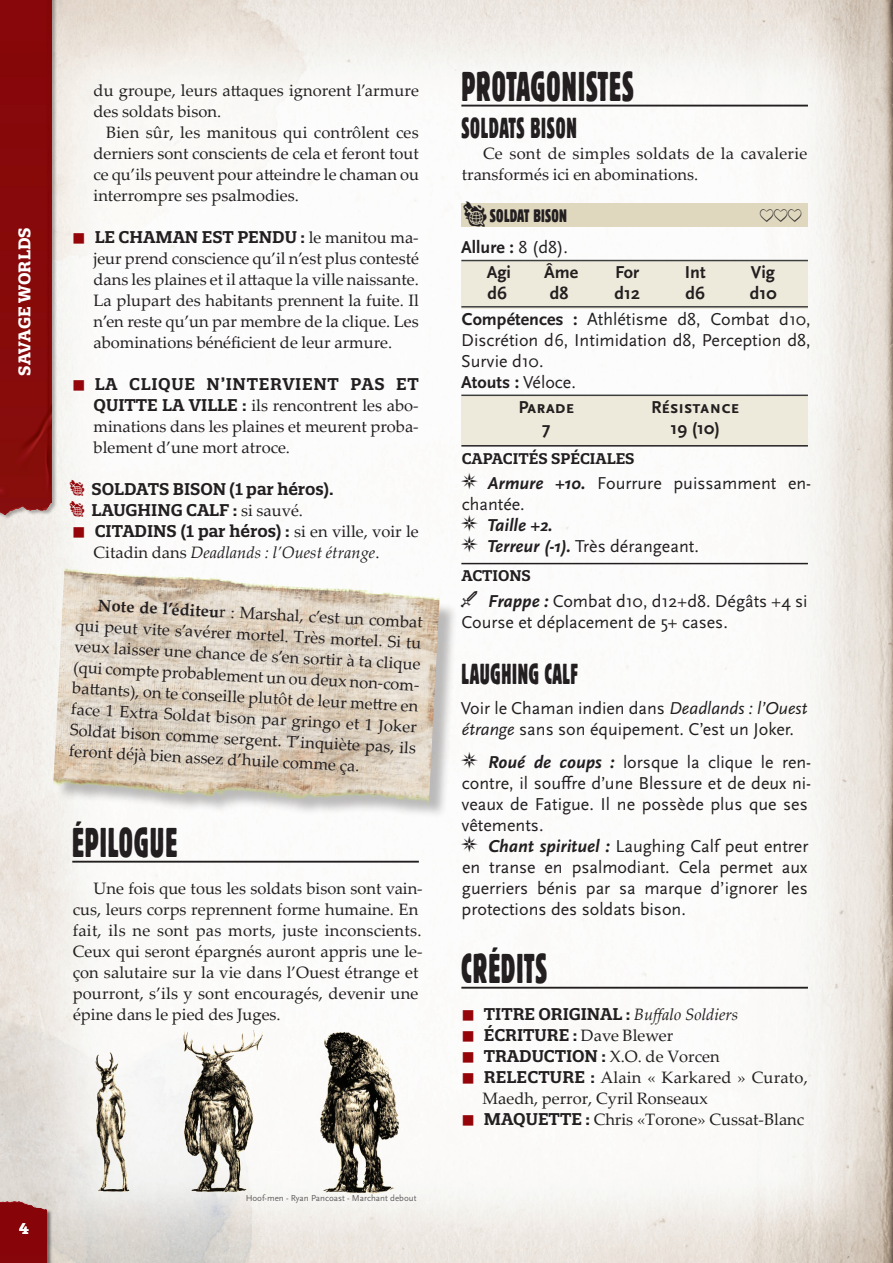
<style>
.page{position:relative;width:893px;height:1263px;background:#fff}
.page>*{position:absolute;margin:0;border:0;box-sizing:border-box;transform-origin:0 0}
.Header02{font:condensed 41.4px "Block BE";letter-spacing:.04em;color:#231f20;scale:.67 1}
.Header03_-_Bestiary{font:condensed 28.8px "Block BE";letter-spacing:.04em;color:#231f20;scale:.67 1}
.Corps_-_Première_lig{font:18px/21px "Scala Sans Pro";color:#231f20}
.Corps_sans_leading_b{font:18px/21px "Scala Sans Pro";color:#231f20}
.Parade_-_Résistance{font:700 18px "Scala Sans Pro";color:#231f20}
.Attributs_-_Première{font:700 18px "Scala Sans Pro";color:#231f20}
.Corps{font:700 18px "Scala Sans Pro";color:#231f20}
.Corps_-_Allure{font:700 18px "Scala Sans Pro";color:#231f20}
.t1{font:condensed 18px "Block BE";letter-spacing:.02em;color:#231f20;scale:.8 1}
.Attributs{font:700 18px "Scala Sans Pro";color:#231f20}
.t2{font:italic 700 18px "Scala Sans Pro";color:#231f20}
.t3{font:18px "Hearts Salad";color:#231f20;scale:.8 1}
.Body_Text{font:16.5px/21px "Palatino Linotype";color:#231f20}
.Bullet_-_Leading_Bol{font:16.5px/21px "Palatino Linotype";color:#231f20}
.t4{font:600 16.5px "Quatro Slab";color:#231f20}
.t5{font:italic 16.5px "Palatino Linotype";color:#231f20}
.t6{font:700 16.5px "Quatro Slab";letter-spacing:-.005em;color:#fff}
.Section{font:600 15px "Quatro Slab";color:#231f20}
.t7{font:700 15px "Quatro Slab";color:#fff}
.t8{font:9px "Scala Sans Pro";color:#231f20}
.s1{font-family:"Quatro Slab";font-weight:600}
.s2{font-family:"Savage Words";font-weight:400;font-size:15px;color:#940408}
.s3{font-family:"Palatino Linotype";font-weight:400}
.s4{font-style:italic}
.s5{font-weight:700}
.s6{font-family:"Savage Words";font-stretch:normal;font-size:24px}
.s7{font-weight:400}
.s8{font-weight:700;font-style:italic}
.s9{font-family:"Quatro Slab";font-weight:600;font-style:normal}
</style>
<div class="page">
<img style="left:0;top:0;width:893px;height:1263px">
<div style="left:0;top:1195px;width:53px;height:68px;background:#231f20;opacity:.35"></div>
<div style="left:0;top:0;width:57px;height:520px;background:#231f20;opacity:.35"></div>
<div style="left:0;top:0;width:51px;height:514px;background:#870a0a"></div>
<hr style="left:72px;top:861px;width:347px;height:2px;background:#231f20">
<div style="left:56px;top:572px;width:401px;height:250px;background:#231f20;opacity:.3"></div>
<img style="left:53px;top:569px;width:387px;height:240px">
<hr style="left:461px;top:105px;width:347px;height:2px;background:#231f20">
<div style="left:461px;top:204px;width:347px;height:23px;background:#dfd7be"></div>
<div style="left:461px;top:261px;width:347px;height:22px;background:#eeeadb"></div>
<hr style="left:461px;top:260px;width:347px;height:1px;background:#3e3e3f">
<div style="left:461px;top:282px;width:347px;height:26px;background:#eeeadb"></div>
<hr style="left:461px;top:306px;width:347px;height:2px;background:#3e3e3f">
<div style="left:461px;top:396px;width:347px;height:22px;background:#eeeadb"></div>
<hr style="left:461px;top:395px;width:347px;height:1px;background:#3e3e3f">
<div style="left:461px;top:417px;width:347px;height:28px;background:#eeeadb"></div>
<hr style="left:461px;top:445px;width:347px;height:2px;background:#231f20">
<hr style="left:461px;top:563px;width:347px;height:1px;background:#231f20">
<hr style="left:461px;top:987px;width:347px;height:2px;background:#231f20">
<img style="left:72px;top:1024px;width:347px;height:187px">
<svg style="left:74px;top:233px;width:10px;height:10px"></svg>
<svg style="left:74px;top:380px;width:10px;height:10px"></svg>
<svg style="left:74px;top:527px;width:10px;height:10px"></svg>
<svg style="left:461px;top:472px;width:17px;height:17px"></svg>
<svg style="left:461px;top:514px;width:17px;height:38px"></svg>
<svg style="left:461px;top:590px;width:16px;height:17px"></svg>
<svg style="left:461px;top:752px;width:17px;height:17px"></svg>
<svg style="left:461px;top:836px;width:17px;height:17px"></svg>
<svg style="left:463px;top:1010px;width:10px;height:10px"></svg>
<svg style="left:463px;top:1031px;width:10px;height:10px"></svg>
<svg style="left:463px;top:1052px;width:10px;height:10px"></svg>
<svg style="left:463px;top:1073px;width:10px;height:10px"></svg>
<svg style="left:463px;top:1115px;width:10px;height:10px"></svg>
<p class="t6" style="left:14px;top:376px;width:150px;rotate:-90deg">SAVAGE WORLDS</p>
<p class="t7" style="left:19px;top:1219px;width:11px">4</p>
<p class="Bullet_-_Leading_Bol" style="left:94px;top:79px;width:327px">du groupe, leurs attaques ignorent l’armure des soldats bison.</p>
<p class="Bullet_-_Leading_Bol" style="left:94px;top:121px;width:327px;text-align:justify;text-indent:13px">Bien sûr, les manitous qui contrôlent ces derniers sont conscients de cela et feront tout ce qu’ils peuvent pour atteindre le chaman ou interrompre ses psalmodies.</p>
<p class="Body_Text" style="left:94px;top:226px;width:327px;text-align:justify"><span class="s1">LE CHAMAN EST PENDU :</span> le manitou ma&shy;jeur prend conscience qu’il n’est plus contesté dans les plaines et il attaque la ville naissante.<br>La plupart des habitants prennent la fuite. Il n’en reste qu’un par membre de la clique. Les abominations bénéficient de leur armure.</p>
<p class="Body_Text" style="left:94px;top:373px;width:327px;text-align:justify"><span class="s1">LA CLIQUE N’INTERVIENT PAS ET QUITTE LA VILLE :</span> ils rencontrent les abo&shy;minations dans les plaines et meurent proba&shy;blement d’une mort atroce.</p>
<p class="t4" style="left:72px;top:479px;width:263px"><span class="s2">W</span> SOLDATS BISON (1 par héros).</p>
<p class="t4" style="left:72px;top:500px;width:232px"><span class="s2">W</span> LAUGHING CALF : <span class="s3">si sauvé.</span></p>
<p class="Body_Text" style="left:94px;top:520px;width:327px"><span class="s1">CITADINS (1 par héros) :</span> si en ville, voir le<br>Citadin dans <span class="s4">Deadlands : l’Ouest étrange</span>.</p>
<p class="Body_Text" style="left:77px;top:593px;width:348px;text-align:justify;text-indent:21px;rotate:3deg"><span class="s5">Note de l’éditeu</span>r : Marshal, c’est un combat qui peut vite s’avérer mortel. Très mortel. Si tu veux laisser une chance de s’en sortir à ta clique (qui compte probablement un ou deux non-com&shy;batt ants), on te conseille plutôt de leur mett re en face 1 Extra Soldat bison par gringo et 1 Joker Soldat bison comme sergent. T’inquiète pas, ils feront déjà bien assez d’huile comme ça.</p>
<p class="Header02" style="left:72px;top:818px;width:158px">ÉPILOGUE</p>
<p class="Body_Text" style="left:73px;top:877px;width:352px;text-indent:21px">Une fois que tous les soldats bison sont vain&shy;cus, leurs corps reprennent forme humaine. En fait, ils ne sont pas morts, juste inconscients.<br>Ceux qui seront épargnés auront appris une le&shy;çon salutaire sur la vie dans l’Ouest étrange et pourront, s’ils y sont encouragés, devenir une épine dans le pied des Juges.</p>
<p class="t8" style="left:246px;top:1193px;width:172px">Hoof-men - Ryan Pancoast - Marchant debout</p>
<p class="Header02" style="left:461px;top:62px;width:259px">PROTAGONISTES</p>
<p class="Header03_-_Bestiary" style="left:461px;top:111px;width:174px">SOLDATS BISON</p>
<p class="Body_Text" style="left:462px;top:142px;width:347px;text-indent:21px">Ce sont de simples soldats de la cavalerie transformés ici en abominations.</p>
<p class="t1" style="left:467px;top:205px;width:126px"><span class="s6">W</span> SOLDAT BISON</p>
<p class="t3" style="left:760px;top:207px;width:54px">III</p>
<p class="Corps_-_Allure" style="left:461px;top:237px;width:108px">Allure : <span class="s7">8 (d8).</span></p>
<p class="Attributs_-_Première" style="left:487px;top:262px;width:26px">Agi</p>
<p class="Attributs_-_Première" style="left:544px;top:262px;width:36px">Âme</p>
<p class="Attributs_-_Première" style="left:615px;top:262px;width:26px">For</p>
<p class="Attributs_-_Première" style="left:685px;top:262px;width:22px">Int</p>
<p class="Attributs_-_Première" style="left:751px;top:262px;width:26px">Vig</p>
<p class="Attributs" style="left:488px;top:283px;width:21px">d6</p>
<p class="Attributs" style="left:550px;top:283px;width:20px">d8</p>
<p class="Attributs" style="left:614px;top:283px;width:27px">d12</p>
<p class="Attributs" style="left:686px;top:283px;width:21px">d6</p>
<p class="Attributs" style="left:750px;top:283px;width:28px">d10</p>
<p class="Corps_-_Première_lig" style="left:461px;top:308px;width:351px;text-align:justify"><span class="s5">Compétences :</span> Athlétisme d8, Combat d10, Discrétion d6, Intimidation d8, Perception d8, Survie d10.</p>
<p class="Corps" style="left:461px;top:371px;width:116px">Atouts : <span class="s7">Véloce.</span></p>
<p class="Parade_-_Résistance" style="left:518px;top:397px;width:58px">Parade</p>
<p class="Parade_-_Résistance" style="left:651px;top:397px;width:90px">Résistance</p>
<p class="Parade_-_Résistance" style="left:542px;top:418px;width:10px">7</p>
<p class="Parade_-_Résistance" style="left:670px;top:418px;width:51px">19 (10)</p>
<p class="Section" style="left:462px;top:449px;width:174px">CAPACITÉS SPÉCIALES</p>
<p class="Corps_-_Première_lig" style="left:462px;top:472px;width:351px;text-indent:26px"><span class="s8">Armure +10.</span> Fourrure puissamment en&shy;chantée.</p>
<p class="t2" style="left:487px;top:515px;width:67px">Taille +2.</p>
<p class="Corps_-_Première_lig" style="left:487px;top:535px;width:213px"><span class="s8">Terreur (-1).</span> Très dérangeant.</p>
<p class="Section" style="left:461px;top:566px;width:71px">ACTIONS</p>
<p class="Corps_-_Première_lig" style="left:461px;top:590px;width:348px;text-indent:27px"><span class="s8">Frappe :</span> Combat d10, d12+d8. Dégâts +4 si<br>Course et déplacement de 5+ cases.</p>
<p class="Header03_-_Bestiary" style="left:461px;top:657px;width:175px">LAUGHING CALF</p>
<p class="Corps_sans_leading_b" style="left:461px;top:697px;width:348px">Voir le Chaman indien dans <span class="s4">Deadlands : l’Ouest étrange</span> sans son équipement. C’est un Joker.</p>
<p class="Corps_-_Première_lig" style="left:461px;top:752px;width:351px;text-indent:27px"><span class="s8">Roué de coups :</span> lorsque la clique le ren&shy;contre, il souffre d’une Blessure et de deux ni&shy;veaux de Fatigue. Il ne possède plus que ses vêtements.</p>
<p class="Corps_-_Première_lig" style="left:462px;top:836px;width:348px;text-align:justify;text-indent:27px"><span class="s8">Chant spirituel :</span> Laughing Calf peut entrer en transe en psalmodiant. Cela permet aux guerriers bénis par sa marque d’ignorer les protections des soldats bison.</p>
<p class="Header02" style="left:461px;top:944px;width:129px">CRÉDITS</p>
<p class="t5" style="left:484px;top:1003px;width:256px"><span class="s9">TITRE ORIGINAL :</span> Buffalo Soldiers</p>
<p class="Body_Text" style="left:484px;top:1024px;width:191px"><span class="s1">ÉCRITURE :</span> Dave Blewer</p>
<p class="Body_Text" style="left:484px;top:1045px;width:237px"><span class="s1">TRADUCTION :</span> X.O. de Vorcen</p>
<p class="Body_Text" style="left:483px;top:1066px;width:327px"><span class="s1">RELECTURE :</span> Alain « Karkared » Curato,<br>Maedh, perror, Cyril Ronseaux</p>
<p class="Body_Text" style="left:484px;top:1108px;width:322px"><span class="s1">MAQUETTE :</span> Chris «Torone» Cussat-Blanc</p>
</div>
